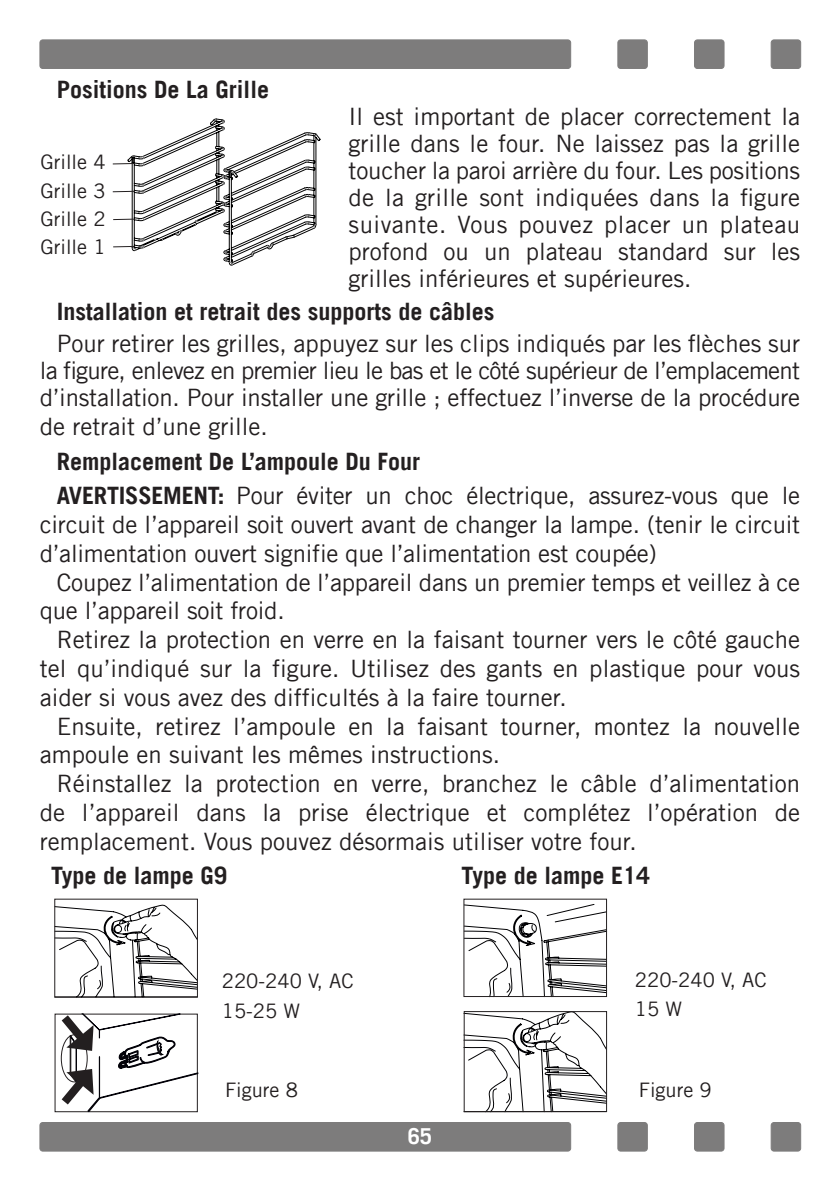
<style>
.page{position:relative;width:840px;height:1191px;background:#fff}
.page>*{position:absolute;margin:0;border:0;box-sizing:border-box;transform-origin:0 0}
.t1{font:24px/28.8px "Trade Gothic";color:#231f20;text-align:justify}
.t2{font:700 24px "Trade Gothic";color:#231f20}
.t3{font:700 22px "Trade Gothic";color:#fff}
.t4{font:20px "Trade Gothic";color:#231f20}
.s1{font-weight:700}
</style>
<div class="page">
<div style="left:40px;top:40px;width:530px;height:28px;background:#7d7c7c;border-radius:3px"></div>
<div style="left:40px;top:40px;width:530px;height:29px;border:1px solid #7d7c7c;border-radius:3px"></div>
<div style="left:770px;top:40px;width:30px;height:28px;background:#7d7c7c;border-radius:3px"></div>
<div style="left:770px;top:40px;width:30px;height:29px;border:1px solid #7d7c7c;border-radius:3px"></div>
<div style="left:617px;top:40px;width:30px;height:28px;background:#7d7c7c;border-radius:3px"></div>
<div style="left:617px;top:40px;width:30px;height:29px;border:1px solid #7d7c7c;border-radius:3px"></div>
<div style="left:694px;top:40px;width:29px;height:28px;background:#7d7c7c;border-radius:3px"></div>
<div style="left:694px;top:40px;width:29px;height:29px;border:1px solid #7d7c7c;border-radius:3px"></div>
<div style="left:40px;top:1122px;width:530px;height:29px;background:#7d7c7c;border-radius:3px"></div>
<div style="left:40px;top:1122px;width:530px;height:29px;border:1px solid #7d7c7c;border-radius:3px"></div>
<div style="left:770px;top:1122px;width:30px;height:29px;background:#7d7c7c;border-radius:3px"></div>
<div style="left:770px;top:1122px;width:30px;height:29px;border:1px solid #7d7c7c;border-radius:3px"></div>
<div style="left:617px;top:1122px;width:30px;height:29px;background:#7d7c7c;border-radius:3px"></div>
<div style="left:617px;top:1122px;width:30px;height:29px;border:1px solid #7d7c7c;border-radius:3px"></div>
<div style="left:694px;top:1122px;width:29px;height:29px;background:#7d7c7c;border-radius:3px"></div>
<div style="left:694px;top:1122px;width:29px;height:29px;border:1px solid #7d7c7c;border-radius:3px"></div>
<svg style="left:113px;top:118px;width:208px;height:148px"></svg>
<svg style="left:54px;top:898px;width:144px;height:99px"></svg>
<svg style="left:54px;top:1013px;width:144px;height:100px"></svg>
<svg style="left:463px;top:898px;width:144px;height:99px"></svg>
<svg style="left:463px;top:1011px;width:144px;height:101px"></svg>
<p class="t2" style="left:57px;top:75px;width:214px">Positions De La Grille</p>
<p class="t1" style="left:348px;top:103px;width:453px;line-height:27px">Il est important de placer correctement la grille dans le four. Ne laissez pas la grille toucher la paroi arrière du four. Les positions de la grille sont indiquées dans la figure suivante. Vous pouvez placer un plateau profond ou un plateau standard sur les grilles inférieures et supérieures.</p>
<p class="t2" style="left:57px;top:296px;width:439px">Installation et retrait des supports de câbles</p>
<p class="t1" style="left:40px;top:330px;width:761px;line-height:27.6px;text-indent:17px">Pour retirer les grilles, appuyez sur les clips indiqués par les flèches sur la figure, enlevez en premier lieu le bas et le côté supérieur de l’emplacement d’installation. Pour installer une grille ; effectuez l’inverse de la procédure de retrait d’une grille.</p>
<p class="t2" style="left:57px;top:446px;width:365px">Remplacement De L’ampoule Du Four</p>
<p class="t1" style="left:40px;top:481px;width:761px;text-indent:17px"><span class="s1">AVERTISSEMENT:</span> Pour éviter un choc électrique, assurez-vous que le circuit de l’appareil soit ouvert avant de changer la lampe. (tenir le circuit d’alimentation ouvert signifie que l’alimentation est coupée)</p>
<p class="t1" style="left:40px;top:567px;width:761px;text-indent:17px">Coupez l’alimentation de l’appareil dans un premier temps et veillez à ce que l’appareil soit froid.</p>
<p class="t1" style="left:40px;top:625px;width:761px;text-indent:17px">Retirez la protection en verre en la faisant tourner vers le côté gauche tel qu’indiqué sur la figure. Utilisez des gants en plastique pour vous aider si vous avez des difficultés à la faire tourner.</p>
<p class="t1" style="left:40px;top:711px;width:761px;text-indent:17px">Ensuite, retirez l’ampoule en la faisant tourner, montez la nouvelle ampoule en suivant les mêmes instructions.</p>
<p class="t1" style="left:40px;top:769px;width:761px;text-indent:17px">Réinstallez la protection en verre, branchez le câble d’alimentation de l’appareil dans la prise électrique et complétez l’opération de remplacement. Vous pouvez désormais utiliser votre four.</p>
<p class="t2" style="left:51px;top:861px;width:178px">Type de lampe G9</p>
<p class="t2" style="left:461px;top:861px;width:190px">Type de lampe E14</p>
<p class="t4" style="left:40px;top:150px;width:66px">Grille 4</p>
<p class="t4" style="left:40px;top:178px;width:66px">Grille 3</p>
<p class="t4" style="left:40px;top:207px;width:66px">Grille 2</p>
<p class="t4" style="left:40px;top:235px;width:66px">Grille 1</p>
<p class="t4" style="left:222px;top:968px;width:133px">220-240 V, AC</p>
<p class="t4" style="left:222px;top:998px;width:80px">15-25 W</p>
<p class="t4" style="left:225px;top:1077px;width:74px">Figure 8</p>
<p class="t3" style="left:407px;top:1123px;width:26px">65</p>
<p class="t4" style="left:634px;top:967px;width:133px">220-240 V, AC</p>
<p class="t4" style="left:634px;top:997px;width:49px">15 W</p>
<p class="t4" style="left:638px;top:1077px;width:74px">Figure 9</p>
</div>
